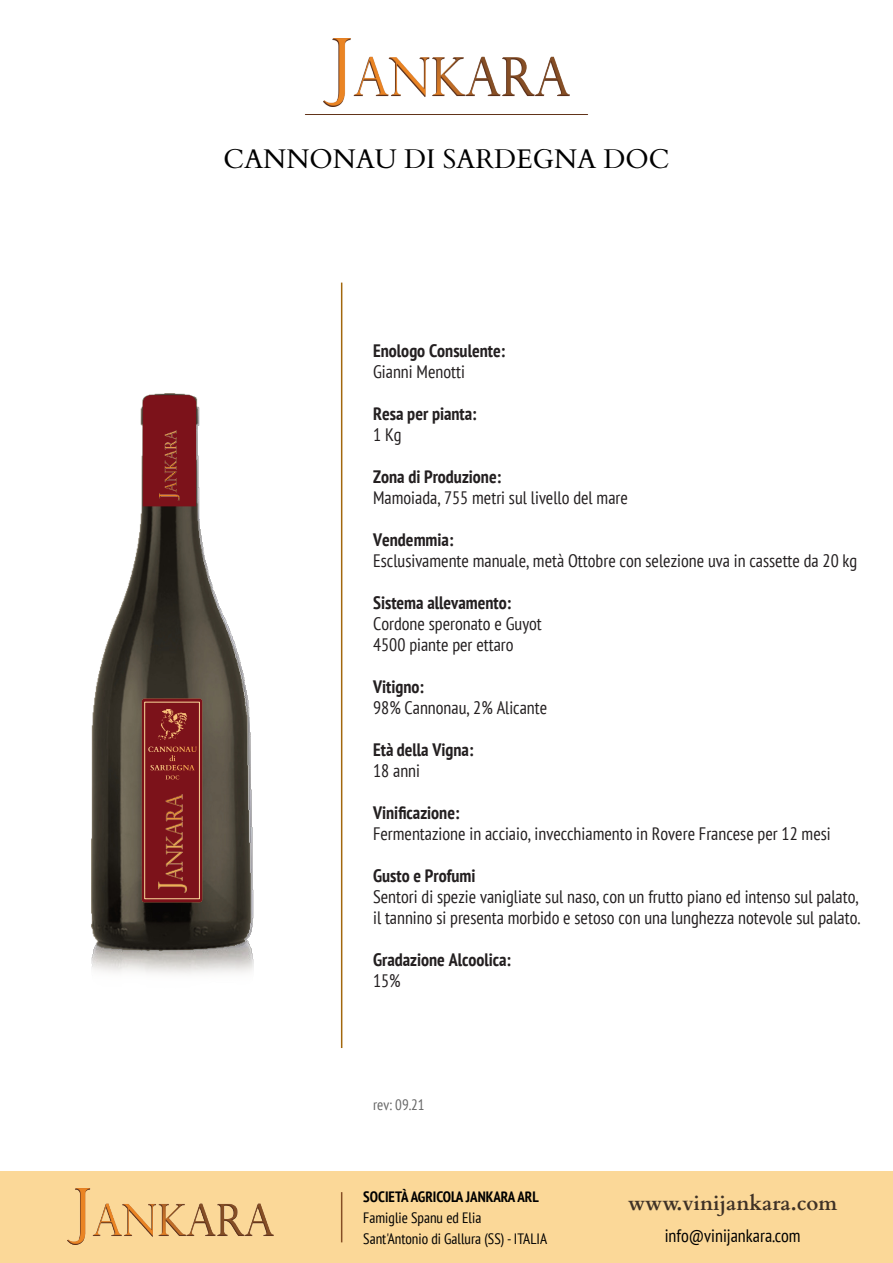
<style>
.page{position:relative;width:893px;height:1263px;background:#fff}
.page>*{position:absolute;margin:0;border:0;box-sizing:border-box;transform-origin:0 0}
.t1{font:27px "Cardo";color:#000}
.t2{font:700 20.4px "Cardo";color:#3f3226}
.t3{font:condensed 18px/21px "PT Sans";color:#231f20}
.t4{font:700 condensed 18px "PT Sans";color:#231f20}
.t5{font:condensed 18px "PT Sans";color:#000}
.t6{font:condensed 15px/21px "PT Sans";color:#000}
.t7{font:700 condensed 15px "PT Sans";color:#000}
.t8{font:condensed 15px "PT Sans";color:#666}
</style>
<div class="page">
<img style="left:324px;top:38px;width:245px;height:68px">
<hr style="left:305px;top:114px;width:283px;height:1px;background:#623319">
<hr style="left:341px;top:283px;width:1px;height:765px;background:#a2670d">
<div style="left:0;top:1171px;width:893px;height:92px;background:#fbd898"></div>
<hr style="left:341px;top:1192px;width:1px;height:50px;background:#854e25">
<img style="left:68px;top:1188px;width:206px;height:57px">
<img style="left:91px;top:406px;width:162px;height:568px">
<div style="left:143px;top:395px;width:53px;height:111px;background:#7c121a"></div>
<img style="left:160px;top:430px;width:19px;height:70px">
<div style="left:142px;top:699px;width:60px;height:203px;background:#7c121a;border-radius:3px"></div>
<img style="left:159px;top:795px;width:27px;height:98px">
<svg style="left:148px;top:747px;width:49px;height:32px"></svg>
<svg style="left:158px;top:709px;width:29px;height:31px"></svg>
<div style="left:145px;top:702px;width:55px;height:197px;border:1px solid #fcd899"></div>
<h1 class="t1" style="left:223px;top:141px;width:448px">CANNONAU DI SARDEGNA DOC</h1>
<p class="t4" style="left:373px;top:343px;width:134px">Enologo Consulente:</p>
<p class="t3" style="left:373px;top:363px;width:93px">Gianni Menotti</p>
<p class="t4" style="left:373px;top:406px;width:105px">Resa per pianta:</p>
<p class="t3" style="left:373px;top:426px;width:30px">1Kg</p>
<p class="t4" style="left:373px;top:469px;width:130px">Zona di Produzione:</p>
<p class="t3" style="left:373px;top:489px;width:256px">Mamoiada, 755 metri sul livello del mare</p>
<p class="t4" style="left:373px;top:532px;width:82px">Vendemmia:</p>
<p class="t3" style="left:373px;top:552px;width:486px">Esclusivamente manuale, metà Ottobre con selezione uva in cassette da 20 kg</p>
<p class="t4" style="left:373px;top:595px;width:140px">Sistema allevamento:</p>
<p class="t3" style="left:373px;top:615px;width:170px">Cordone speronato e Guyot<br>4500 piante per ettaro</p>
<p class="t4" style="left:373px;top:679px;width:52px">Vitigno:</p>
<p class="t3" style="left:373px;top:699px;width:176px">98% Cannonau, 2% Alicante</p>
<p class="t4" style="left:373px;top:742px;width:102px">Età della Vigna:</p>
<p class="t3" style="left:373px;top:762px;width:48px">18 anni</p>
<p class="t4" style="left:373px;top:805px;width:88px">Vinificazione:</p>
<p class="t3" style="left:373px;top:825px;width:459px">Fermentazione in acciaio, invecchiamento in Rovere Francese per 12 mesi</p>
<p class="t4" style="left:373px;top:868px;width:104px">Gusto e Profumi</p>
<p class="t3" style="left:373px;top:888px;width:489px">Sentori di spezie vanigliate sul naso, con un frutto piano ed intenso sul palato, il tannino si presenta morbido e setoso con una lunghezza notevole sul palato.</p>
<p class="t4" style="left:373px;top:952px;width:139px">Gradazione Alcoolica:</p>
<p class="t3" style="left:373px;top:972px;width:29px">15%</p>
<p class="t8" style="left:373px;top:1099px;width:53px">rev: 09.21</p>
<p class="t7" style="left:363px;top:1190px;width:177px">SOCIETÀ AGRICOLA JANKARA ARL</p>
<p class="t2" style="left:628px;top:1189px;width:211px">www.vinĳankara.com</p>
<p class="t6" style="left:363px;top:1208px;width:185px">Famiglie Spanu ed Elia<br>Sant'Antonio di Gallura (SS) - ITALIA</p>
<p class="t5" style="left:665px;top:1229px;width:137px">info@vinijankara.com</p>
</div>
